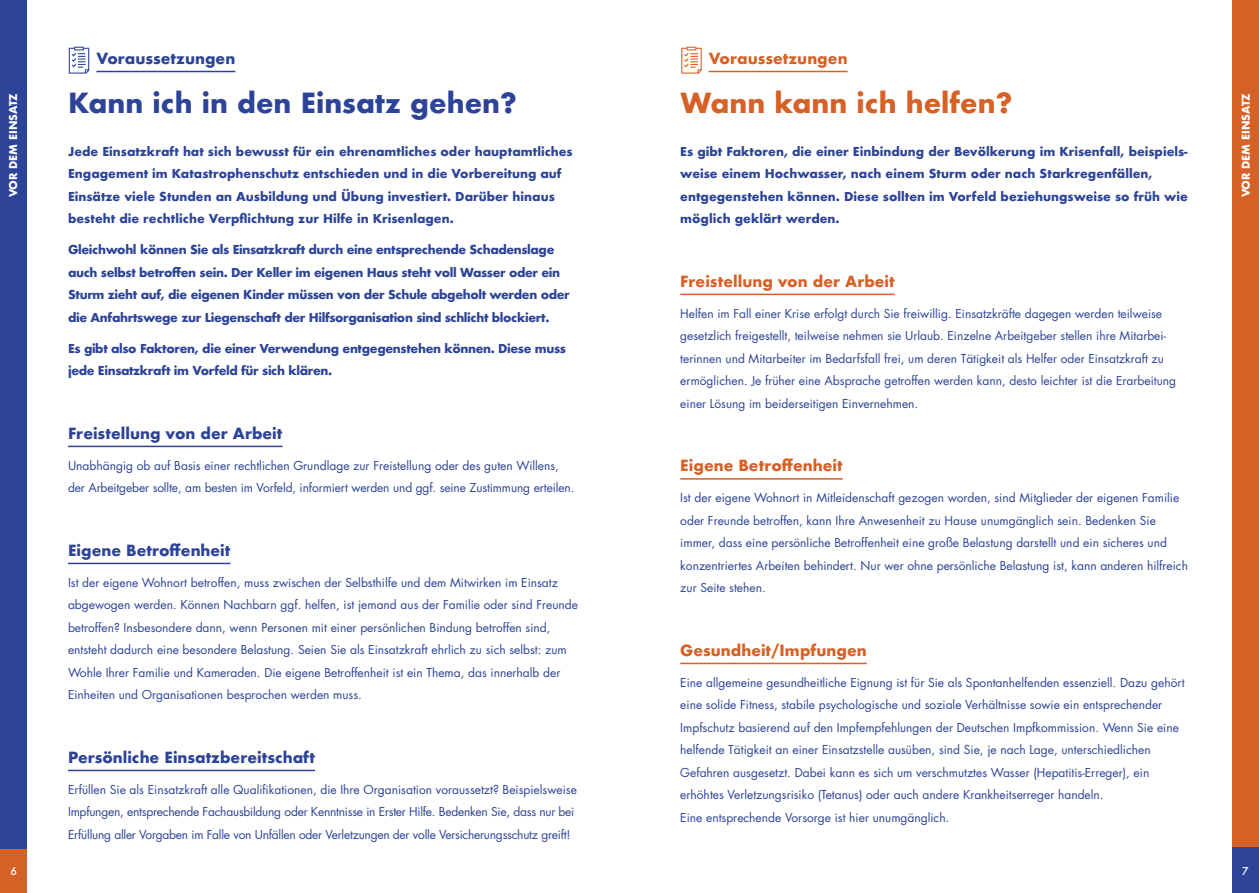
<style>
.page{position:relative;width:1259px;height:893px;background:#fff}
.page>*{position:absolute;margin:0;border:0;box-sizing:border-box;transform-origin:0 0}
.t1{font:700 27px "Futura";color:#2c4397}
.t2{font:700 27px "Futura";color:#d66127}
.t3{font:700 15px "Futura";color:#2c4397}
.t4{font:700 15px "Futura";color:#d66127}
.t5{font:12px/22.5px "Futura";color:#2c4397}
.t6{font:700 12px/22.5px "Futura";color:#2c4397}
.t7{font:700 12px/22.5px "Futura";letter-spacing:-.03em;color:#2c4397}
.t8{font:12px/22.5px "Futura";letter-spacing:-.02em;color:#2c4397}
.t9{font:700 10.5px "Futura";color:#fff}
.t10{font:500 10.5px "Futura";color:#fff}
</style>
<div class="page">
<div style="left:1232px;top:811px;width:27px;height:82px;background:#2c4397"></div>
<div style="left:0;top:0;width:26px;height:849px;background:#2c4397"></div>
<div style="left:1232px;top:0;width:27px;height:846px;background:#d66127"></div>
<div style="left:0;top:849px;width:26px;height:44px;background:#d66127"></div>
<hr style="left:68px;top:446px;width:214px;height:1px;background:#2c4397">
<hr style="left:68px;top:563px;width:162px;height:1px;background:#2c4397">
<hr style="left:68px;top:770px;width:247px;height:1px;background:#2c4397">
<hr style="left:96px;top:71px;width:139px;height:1px;background:#2c4397">
<hr style="left:680px;top:294px;width:214px;height:1px;background:#d66127">
<hr style="left:680px;top:478px;width:162px;height:2px;background:#d66127">
<hr style="left:680px;top:663px;width:187px;height:1px;background:#d66127">
<hr style="left:708px;top:71px;width:139px;height:1px;background:#d66127">
<svg style="left:681px;top:47px;width:20px;height:27px"></svg>
<svg style="left:69px;top:47px;width:20px;height:27px"></svg>
<p class="t3" style="left:96px;top:48px;width:140px">Voraussetzungen</p>
<p class="t4" style="left:708px;top:48px;width:140px">Voraussetzungen</p>
<h1 class="t2" style="left:680px;top:84px;width:333px">Wann kann ich helfen?</h1>
<h1 class="t1" style="left:68px;top:84px;width:450px">Kann ich in den Einsatz gehen?</h1>
<p class="t9" style="left:6px;top:197px;width:106px;rotate:-90deg">VOR DEM EINSATZ</p>
<p class="t9" style="left:1238px;top:197px;width:106px;rotate:-90deg">VOR DEM EINSATZ</p>
<p class="t6" style="left:68px;top:140px;width:506px">Jede Einsatzkraft hat sich bewusst für ein ehrenamtliches oder hauptamtliches Engagement im Katastrophenschutz entschieden und in die Vorbereitung auf Einsätze viele Stunden an Ausbildung und Übung investiert. Darüber hinaus besteht die rechtliche Verpflichtung zur Hilfe in Krisenlagen.</p>
<p class="t7" style="left:68px;top:239px;width:503px">Gleichwohl können Sie als Einsatzkraft durch eine entsprechende Schadenslage auch selbst betroffen sein. Der Keller im eigenen Haus steht voll Wasser oder ein Sturm zieht auf, die eigenen Kinder müssen von der Schule abgeholt werden oder die Anfahrtswege zur Liegenschaft der Hilfsorganisation sind schlicht blockiert.</p>
<p class="t7" style="left:68px;top:337px;width:499px">Es gibt also Faktoren, die einer Verwendung entgegenstehen können. Diese muss jede Einsatzkraft im Vorfeld für sich klären.</p>
<p class="t6" style="left:680px;top:140px;width:509px">Es gibt Faktoren, die einer Einbindung der Bevölkerung im Krisenfall, beispiels&shy;weise einem Hochwasser, nach einem Sturm oder nach Starkregenfällen, entgegenstehen können. Diese sollten im Vorfeld beziehungsweise so früh wie möglich geklärt werden.</p>
<p class="t4" style="left:680px;top:270px;width:216px">Freistellung von der Arbeit</p>
<p class="t5" style="left:680px;top:302px;width:497px">Helfen im Fall einer Krise erfolgt durch Sie freiwillig. Einsatzkräfte dagegen werden teilweise gesetzlich freigestellt, teilweise nehmen sie Urlaub. Einzelne Arbeitgeber stellen ihre Mitarbei&shy;terinnen und Mitarbeiter im Bedarfsfall frei, um deren Tätigkeit als Helfer oder Einsatzkraft zu ermöglichen. Je früher eine Absprache getroffen werden kann, desto leichter ist die Erarbeitung einer Lösung im beiderseitigen Einvernehmen.</p>
<p class="t3" style="left:68px;top:422px;width:216px">Freistellung von der Arbeit</p>
<p class="t5" style="left:68px;top:454px;width:508px">Unabhängig ob auf Basis einer rechtlichen Grundlage zur Freistellung oder des guten Willens, der Arbeitgeber sollte, am besten im Vorfeld, informiert werden und ggf. seine Zustimmung erteilen.</p>
<p class="t3" style="left:68px;top:539px;width:164px">Eigene Betroffenheit</p>
<p class="t5" style="left:68px;top:571px;width:511px">Ist der eigene Wohnort betroffen, muss zwischen der Selbsthilfe und dem Mitwirken im Einsatz abgewogen werden. Können Nachbarn ggf. helfen, ist jemand aus der Familie oder sind Freunde betroffen? Insbesondere dann, wenn Personen mit einer persönlichen Bindung betroffen sind, entsteht dadurch eine besondere Belastung. Seien Sie als Einsatzkraft ehrlich zu sich selbst: zum Wohle Ihrer Familie und Kameraden. Die eigene Betroffenheit ist ein Thema, das innerhalb der Einheiten und Organisationen besprochen werden muss.</p>
<p class="t3" style="left:68px;top:746px;width:248px">Persönliche Einsatzbereitschaft</p>
<p class="t8" style="left:68px;top:778px;width:510px">Erfüllen Sie als Einsatzkraft alle Qualifikationen, die Ihre Organisation voraussetzt? Beispielsweise<br>Impfungen, entsprechende Fachausbildung oder Kenntnisse in Erster Hilfe. Bedenken Sie, dass nur bei<br>Erfüllung aller Vorgaben im Falle von Unfällen oder Verletzungen der volle Versicherungsschutz greift!</p>
<p class="t4" style="left:680px;top:455px;width:164px">Eigene Betroffenheit</p>
<p class="t5" style="left:680px;top:487px;width:509px">Ist der eigene Wohnort in Mitleidenschaft gezogen worden, sind Mitglieder der eigenen Familie oder Freunde betroffen, kann Ihre Anwesenheit zu Hause unumgänglich sein. Bedenken Sie immer, dass eine persönliche Betroffenheit eine große Belastung darstellt und ein sicheres und konzentriertes Arbeiten behindert. Nur wer ohne persönliche Belastung ist, kann anderen hilfreich zur Seite stehen.</p>
<p class="t4" style="left:680px;top:639px;width:188px">Gesundheit/Impfungen</p>
<p class="t5" style="left:680px;top:671px;width:506px">Eine allgemeine gesundheitliche Eignung ist für Sie als Spontanhelfenden essenziell. Dazu gehört eine solide Fitness, stabile psychologische und soziale Verhältnisse sowie ein entsprechender Impfschutz basierend auf den Impfempfehlungen der Deutschen Impfkommission. Wenn Sie eine helfende Tätigkeit an einer Einsatzstelle ausüben, sind Sie, je nach Lage, unterschiedlichen Gefahren ausgesetzt. Dabei kann es sich um verschmutztes Wasser (Hepatitis-Erreger), ein erhöhtes Verletzungsrisiko (Tetanus) oder auch andere Krankheitserreger handeln.<br>Eine entsprechende Vorsorge ist hier unumgänglich.</p>
<p class="t10" style="left:10px;top:864px;width:8px">6</p>
<p class="t10" style="left:1242px;top:864px;width:8px">7</p>
</div>
